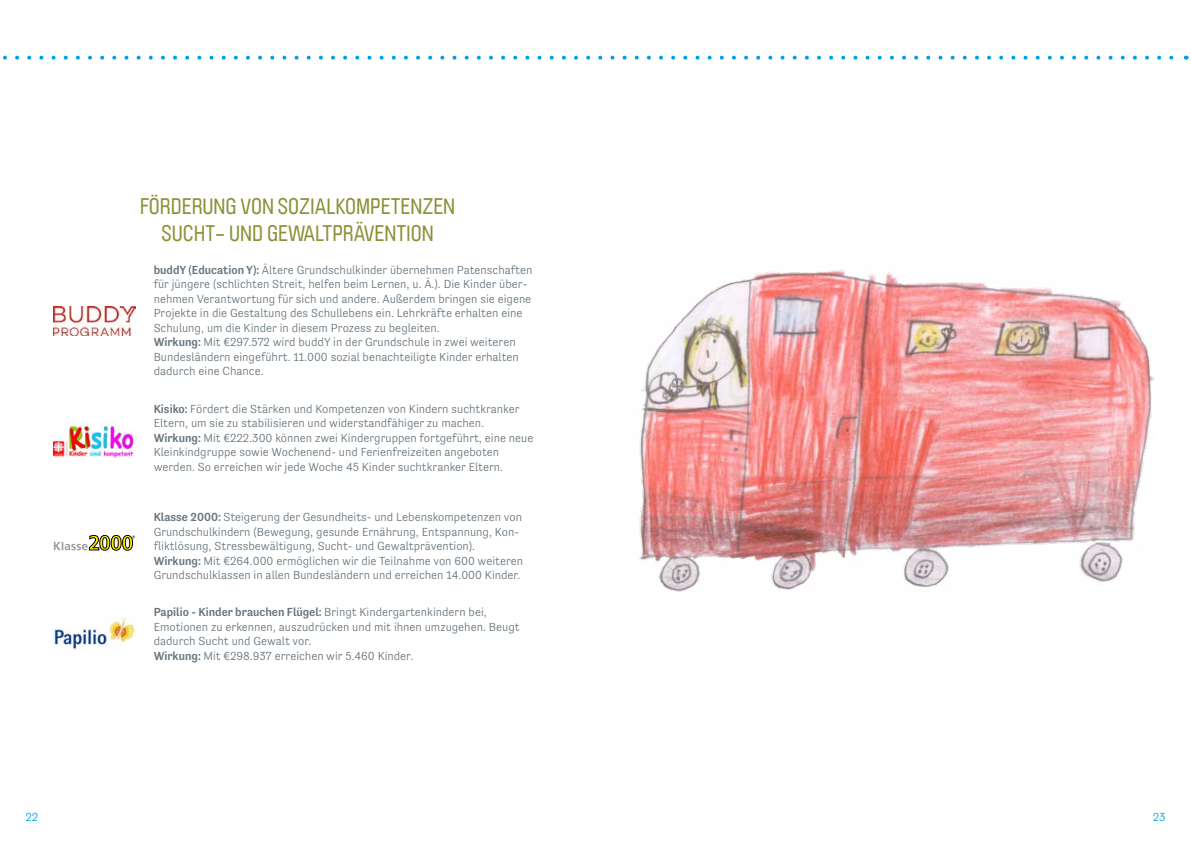
<style>
.page{position:relative;width:1191px;height:842px;background:#fff}
.page>*{position:absolute;margin:0;border:0;box-sizing:border-box;transform-origin:0 0}
.t1{font:22px/26.4px "Brauer Neue";color:#8b9137;text-align:center}
.t2{font:300 12px/14.4px "Tenso";color:#67747c}
.t3{font:300 12px "Tenso";color:#00a0e4}
.s1{font-weight:500}
</style>
<div class="page">
<img style="left:639px;top:269px;width:515px;height:323px">
<svg style="left:3px;top:56px;width:1171px;height:4px"></svg>
<img style="left:54px;top:307px;width:81px;height:29px">
<img style="left:54px;top:423px;width:81px;height:35px">
<svg style="left:54px;top:535px;width:81px;height:15px"></svg>
<img style="left:54px;top:617px;width:81px;height:33px">
<p class="t3" style="left:26px;top:810px;width:14px">22</p>
<h1 class="t1" style="left:140px;top:194px;width:316px">FÖRDERUNG VON SOZIALKOMPETENZEN<br>SUCHT- UND GEWALTPRÄVENTION</h1>
<p class="t2" style="left:154px;top:263px;width:380px"><span class="s1">buddY (Education Y):</span> Ältere Grundschulkinder übernehmen Patenschaften für jüngere (schlichten Streit, helfen beim Lernen, u. Ä.). Die Kinder über&shy;nehmen Verantwortung für sich und andere. Außerdem bringen sie eigene Projekte in die Gestaltung des Schullebens ein. Lehrkräfte erhalten eine Schulung, um die Kinder in diesem Prozess zu begleiten.<br><span class="s1">Wirkung:</span> Mit €297.572 wird buddY in der Grundschule in zwei weiteren Bundesländern eingeführt. 11.000 sozial benachteiligte Kinder erhalten dadurch eine Chance.</p>
<p class="t2" style="left:154px;top:402px;width:381px"><span class="s1">Kisiko:</span> Fördert die Stärken und Kompetenzen von Kindern suchtkranker Eltern, um sie zu stabilisieren und widerstandfähiger zu machen.<br><span class="s1">Wirkung:</span> Mit €222.300 können zwei Kindergruppen fortgeführt, eine neue Kleinkindgruppe sowie Wochenend- und Ferienfreizeiten angeboten werden. So erreichen wir jede Woche 45 Kinder suchtkranker Eltern.</p>
<p class="t2" style="left:154px;top:510px;width:371px"><span class="s1">Klasse 2000:</span> Steigerung der Gesundheits- und Lebenskompetenzen von Grundschulkindern (Bewegung, gesunde Ernährung, Entspannung, Kon&shy;fliktlösung, Stressbewältigung, Sucht- und Gewaltprävention).<br><span class="s1">Wirkung:</span> Mit €264.000 ermöglichen wir die Teilnahme von 600 weiteren Grundschulklassen in allen Bundesländern und erreichen 14.000 Kinder.</p>
<p class="t2" style="left:154px;top:605px;width:367px"><span class="s1">Papilio - Kinder brauchen Flügel:</span> Bringt Kindergartenkindern bei, Emotionen zu erkennen, auszudrücken und mit ihnen umzugehen. Beugt dadurch Sucht und Gewalt vor.<br><span class="s1">Wirkung:</span> Mit €298.937 erreichen wir 5.460 Kinder.</p>
<p class="t3" style="left:1152px;top:810px;width:14px">23</p>
</div>
